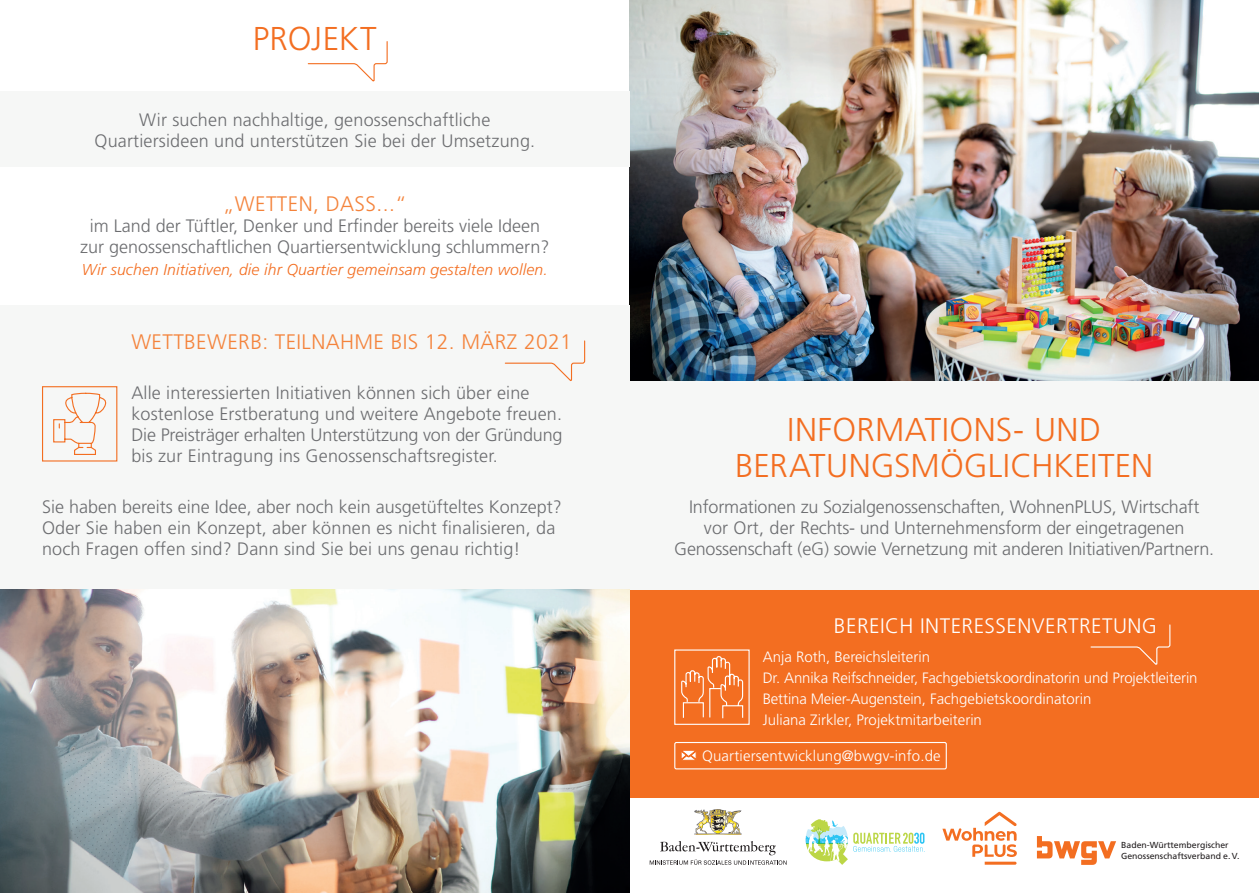
<style>
.page{position:relative;width:1259px;height:893px;background:#fff}
.page>*{position:absolute;margin:0;border:0;box-sizing:border-box;transform-origin:0 0}
.t1{font:300 33px/36px "Frutiger LT Std";letter-spacing:.005em;color:#f36e21;text-align:center}
.t2{font:300 21px "Frutiger LT Std";letter-spacing:.02em;color:#f4833b}
.t3{font:300 21px "Frutiger LT Std";letter-spacing:.02em;color:#fff}
.t4{font:300 18px/21px "Frutiger LT Std";color:#6c6d70;text-align:center}
.t5{font:italic 300 15.75px "Frutiger LT Std";letter-spacing:.01em;color:#f36e21}
.t6{font:300 15px/21px "Frutiger LT Std";color:#fff}
.t7{font:8.7px/10.6px "Frutiger LT Std";color:#231f20}
</style>
<div class="page">
<img style="left:630px;top:0;width:629px;height:381px">
<div style="left:0;top:92px;width:629px;height:75px;background:#f6f7f6"></div>
<div style="left:0;top:305px;width:629px;height:287px;background:#f6f7f6"></div>
<div style="left:629px;top:589px;width:630px;height:209px;background:#f36e21"></div>
<div style="left:629px;top:381px;width:630px;height:208px;background:#f6f7f6"></div>
<div style="left:674px;top:649px;width:75px;height:76px;border:1px solid #fff"></div>
<svg style="left:680px;top:589px;width:64px;height:130px"></svg>
<svg style="left:1090px;top:624px;width:81px;height:41px"></svg>
<svg style="left:504px;top:340px;width:82px;height:41px"></svg>
<div style="left:42px;top:386px;width:75px;height:76px;border:1px solid #f36e21"></div>
<svg style="left:53px;top:386px;width:55px;height:69px"></svg>
<img style="left:0;top:589px;width:629px;height:304px">
<div style="left:674px;top:742px;width:273px;height:27px;border:1px solid #fff;border-radius:2px"></div>
<svg style="left:681px;top:750px;width:15px;height:11px"></svg>
<svg style="left:942px;top:812px;width:75px;height:53px"></svg>
<img style="left:695px;top:809px;width:47px;height:26px">
<svg style="left:649px;top:841px;width:137px;height:24px"></svg>
<svg style="left:1037px;top:836px;width:79px;height:29px"></svg>
<svg style="left:805px;top:819px;width:119px;height:46px"></svg>
<svg style="left:307px;top:41px;width:81px;height:40px"></svg>
<h1 class="t1" style="left:253px;top:21px;width:125px">PROJEKT</h1>
<p class="t4" style="left:94px;top:109px;width:442px">Wir suchen nachhaltige, genossenschaftliche<br>Quartiersideen und unterstützen Sie bei der Umsetzung.</p>
<p class="t2" style="left:223px;top:192px;width:186px">„WETTEN, DASS...“</p>
<p class="t4" style="left:80px;top:216px;width:471px">im Land der Tüftler, Denker und Erfinder bereits viele Ideen zur genossenschaftlichen Quartiersentwicklung schlummern?</p>
<p class="t5" style="left:82px;top:261px;width:467px">Wir suchen Initiativen, die ihr Quartier gemeinsam gestalten wollen.</p>
<p class="t2" style="left:131px;top:330px;width:442px">WETTBEWERB: TEILNAHME BIS 12. MÄRZ 2021</p>
<p class="t4" style="left:131px;top:382px;width:433px;text-align:left">Alle interessierten Initiativen können sich über eine kostenlose Erstberatung und weitere Angebote freuen.<br>Die Preisträger erhalten Unterstützung von der Gründung bis zur Eintragung ins Genossenschaftsregister.</p>
<p class="t4" style="left:42px;top:496px;width:521px;text-align:left">Sie haben bereits eine Idee, aber noch kein ausgetüfteltes Konzept?<br>Oder Sie haben ein Konzept, aber können es nicht finalisieren, da noch Fragen offen sind? Dann sind Sie bei uns genau richtig!</p>
<h1 class="t1" style="left:735px;top:412px;width:419px">INFORMATIONS- UND<br>BERATUNGSMÖGLICHKEITEN</h1>
<p class="t4" style="left:674px;top:496px;width:541px">Informationen zu Sozialgenossenschaften, WohnenPLUS, Wirtschaft<br>vor Ort, der Rechts- und Unternehmensform der eingetragenen<br>Genossenschaft (eG) sowie Vernetzung mit anderen Initiativen/Partnern.</p>
<p class="t3" style="left:834px;top:614px;width:325px">BEREICH INTERESSENVERTRETUNG</p>
<p class="t6" style="left:763px;top:646px;width:436px">Anja Roth, Bereichsleiterin<br>Dr. Annika Reifschneider, Fachgebietskoordinatorin und Projektleiterin Bettina Meier-Augenstein, Fachgebietskoordinatorin<br>Juliana Zirkler, Projektmitarbeiterin</p>
<p class="t6" style="left:702px;top:745px;width:240px">Quartiersentwicklung@bwgv-info.de</p>
<p class="t7" style="left:1121px;top:840px;width:120px">Baden-Württembergischer<br>Genossenschaftsverband e. V.</p>
</div>
